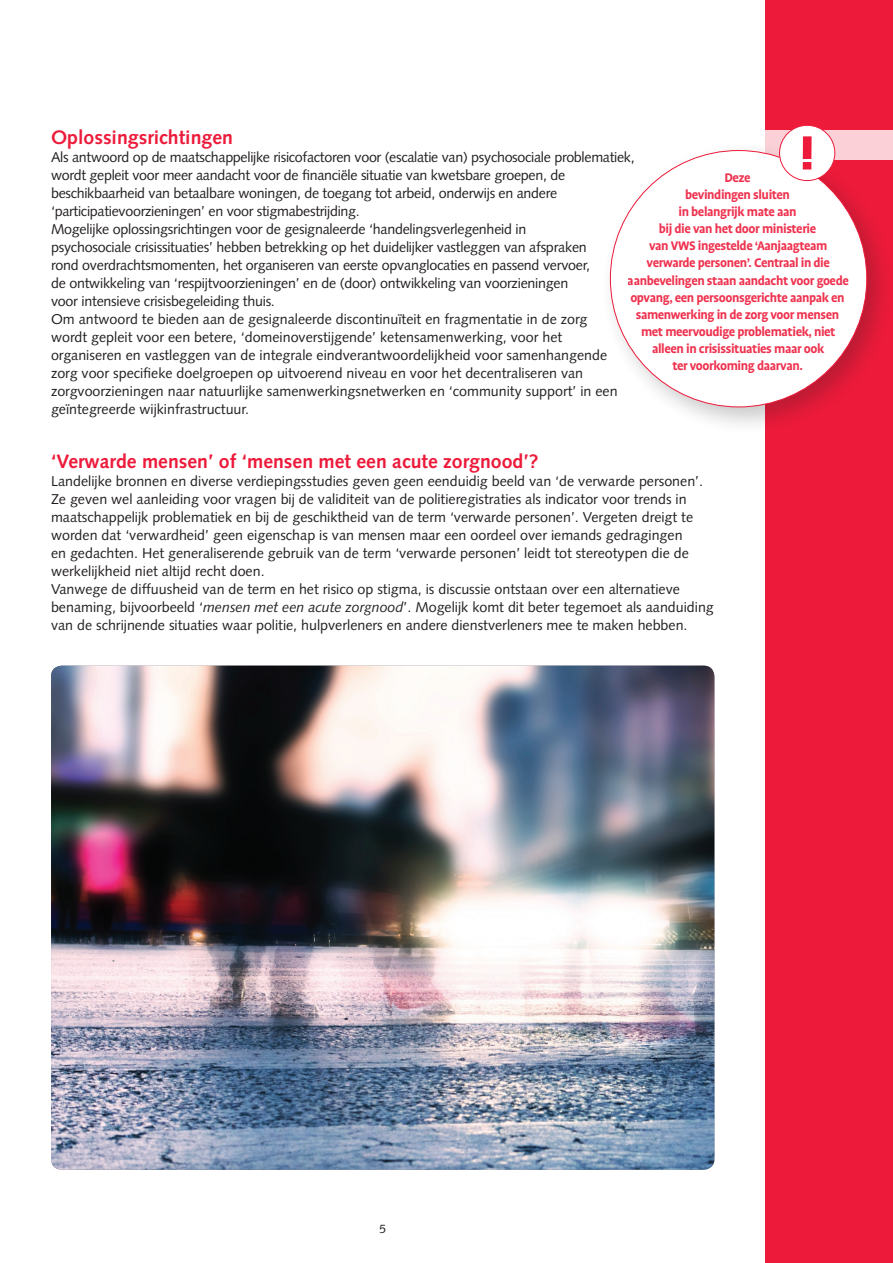
<style>
.page{position:relative;width:893px;height:1263px;background:#fff}
.page>*{position:absolute;margin:0;border:0;box-sizing:border-box;transform-origin:0 0}
.t1{font:700 19.5px "Syntax LT Std";color:#ed1a3a}
.t2{font:14.25px/18px "Syntax LT Std";color:#231f20}
.t3{font:700 14.25px/17.1px "Profile OT";letter-spacing:-.03em;color:#ed1a3a;text-align:center}
.t4{font:12px "Syntax LT Std";color:#231f20}
.s1{font-style:italic}
</style>
<div class="page">
<div style="left:765px;top:0;width:128px;height:1263px;background:#ed1a3a"></div>
<div style="left:765px;top:130px;width:128px;height:29px;background:#fbd1d7"></div>
<div style="left:600px;top:140px;width:293px;height:295px;background:#231f20;opacity:.25"></div>
<div style="left:610px;top:151px;width:257px;height:256px;background:#fff;border-radius:50%"></div>
<div style="left:779px;top:125px;width:56px;height:56px;background:#fff;border-radius:50%"></div>
<div style="left:779px;top:125px;width:56px;height:56px;border:1px solid #ed1a3a;border-radius:50%"></div>
<svg style="left:803px;top:136px;width:9px;height:33px"></svg>
<img style="left:51px;top:666px;width:663px;height:504px">
<h1 class="t1" style="left:51px;top:126px;width:183px">Oplossingsrichtingen</h1>
<p class="t2" style="left:51px;top:148px;width:585px">Als antwoord op de maatschappelijke risicofactoren voor (escalatie van) psychosociale problematiek, wordt gepleit voor meer aandacht voor de financiële situatie van kwetsbare groepen, de beschikbaarheid van betaalbare woningen, de toegang tot arbeid, onderwijs en andere ‘participatievoorzieningen’ en voor stigmabestrijding.<br>Mogelijke oplossingsrichtingen voor de gesignaleerde ‘handelingsverlegenheid in<br>psychosociale crisissituaties’ hebben betrekking op het duidelijker vastleggen van afspraken<br>rond overdrachtsmomenten, het organiseren van eerste opvanglocaties en passend vervoer,<br>de ontwikkeling van ‘respijtvoorzieningen’ en de (door) ontwikkeling van voorzieningen<br>voor intensieve crisisbegeleiding thuis.<br>Om antwoord te bieden aan de gesignaleerde discontinuïteit en fragmentatie in de zorg<br>wordt gepleit voor een betere, ‘domeinoverstijgende’ ketensamenwerking, voor het organiseren en vastleggen van de integrale eindverantwoordelijkheid voor samenhangende zorg voor specifieke doelgroepen op uitvoerend niveau en voor het decentraliseren van zorgvoorzieningen naar natuurlijke samenwerkingsnetwerken en ‘community support’ in een geïntegreerde wijkinfrastructuur.</p>
<h1 class="t1" style="left:51px;top:450px;width:489px">‘Verwarde mensen’ of ‘mensen met een acute zorgnood’?</h1>
<p class="t2" style="left:51px;top:472px;width:664px">Landelijke bronnen en diverse verdiepingsstudies geven geen eenduidig beeld van ‘de verwarde personen’.<br>Ze geven wel aanleiding voor vragen bij de validiteit van de politieregistraties als indicator voor trends in maatschappelijk problematiek en bij de geschiktheid van de term ‘verwarde personen’. Vergeten dreigt te worden dat ‘verwardheid’ geen eigenschap is van mensen maar een oordeel over iemands gedragingen<br>en gedachten. Het generaliserende gebruik van de term ‘verwarde personen’ leidt tot stereotypen die de werkelijkheid niet altijd recht doen.<br>Vanwege de diffuusheid van de term en het risico op stigma, is discussie ontstaan over een alternatieve benaming, bijvoorbeeld ‘<span class="s1">mensen met een acute zorgnood</span>’. Mogelijk komt dit beter tegemoet als aanduiding van de schrijnende situaties waar politie, hulpverleners en andere dienstverleners mee te maken hebben.</p>
<p class="t3" style="left:628px;top:170px;width:223px">Deze<br>bevindingen sluiten<br>in belangrijk mate aan<br>bij die van het door ministerie<br>van VWS ingestelde ‘Aanjaagteam verwarde personen’. Centraal in die aanbevelingen staan aandacht voor goede opvang, een persoonsgerichte aanpak en samenwerking in de zorg voor mensen met meervoudige problematiek, niet alleen in crisissituaties maar ook<br>ter voorkoming daarvan.</p>
<p class="t4" style="left:379px;top:1221px;width:8px">5</p>
</div>
